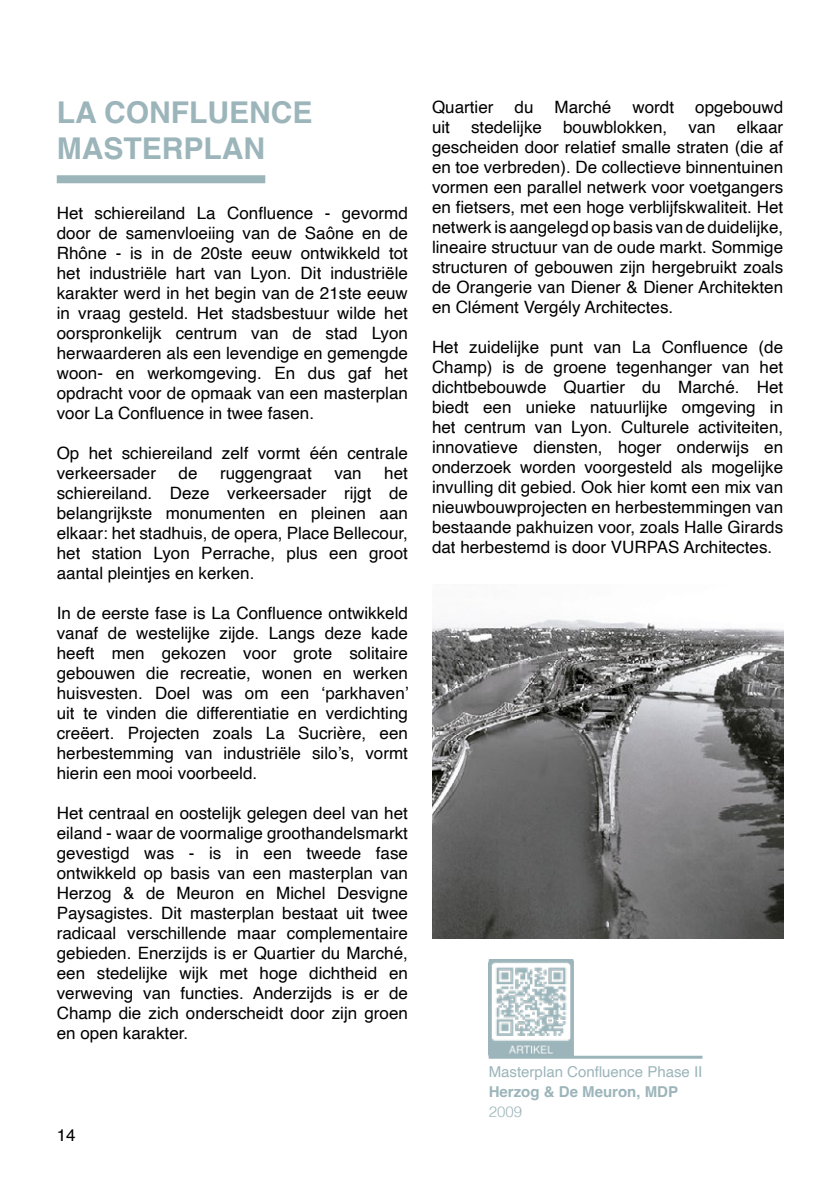
<style>
.page{position:relative;width:840px;height:1191px;background:#fff}
.page>*{position:absolute;margin:0;border:0;box-sizing:border-box;transform-origin:0 0}
.t1{font:700 30px/36px "Helvetica";color:#9cb5ba}
.t2{font:17px/20px "Helvetica";color:#000;text-align:justify}
.t3{font:15px "Helvetica";color:#9cb5ba}
.t4{font:700 15px "Helvetica";color:#9cb5ba}
.t5{font:300 15px "Helvetica";color:#9cb5ba}
</style>
<div class="page">
<div style="left:57px;top:175px;width:208px;height:8px;background:#9cb5ba"></div>
<img style="left:432px;top:619px;width:350px;height:320px">
<hr style="left:488px;top:1055px;width:214px;height:3px;background:#9cb5ba">
<img style="left:491px;top:962px;width:79px;height:92px">
<div style="left:488px;top:959px;width:85px;height:98px;border:2px solid #9cb5ba"></div>
<h1 class="t1" style="left:57px;top:98px;width:257px">LA CONFLUENCE<br>MASTERPLAN</h1>
<p class="t2" style="left:57px;top:204px;width:352px">Het schiereiland La Confluence - gevormd door de samenvloeiing van de Saône en de Rhône - is in de 20ste eeuw ontwikkeld tot het industriële hart van Lyon. Dit industriële karakter werd in het begin van de 21ste eeuw in vraag gesteld. Het stadsbestuur wilde het oorspronkelijk centrum van de stad Lyon herwaarderen als een levendige en gemengde woon- en werkomgeving. En dus gaf het opdracht voor de opmaak van een masterplan voor La Confluence in twee fasen.</p>
<p class="t2" style="left:57px;top:444px;width:352px">Op het schiereiland zelf vormt één centrale verkeersader</p>
<p class="t2" style="left:57px;top:464px;width:352px;text-indent:327px">het schiereiland. Deze verkeersader rijgt de belangrijkste monumenten en pleinen aan elkaar: het stadhuis, de opera, Place Bellecour, het station Lyon Perrache, plus een groot aantal pleintjes en kerken.</p>
<p class="t2" style="left:57px;top:604px;width:353px">In de eerste fase is La Confluence ontwikkeld vanaf de westelijke zijde. Langs deze kade heeft men gekozen voor grote solitaire gebouwen die recreatie, wonen en werken huisvesten. Doel was om een ‘parkhaven’ uit te vinden die differentiatie en verdichting creëert. Projecten zoals La Sucrière, een herbestemming van industriële silo’s, vormt hierin een mooi voorbeeld.</p>
<p class="t2" style="left:57px;top:804px;width:352px">Het centraal en oostelijk gelegen deel van het eiland - waar de voormalige groothandelsmarkt gevestigd was - is in een tweede fase ontwikkeld op basis van een masterplan van Herzog &amp; de Meuron en Michel Desvigne Paysagistes. Dit masterplan bestaat uit twee radicaal verschillende maar complementaire gebieden. Enerzijds is er Quartier du Marché, een stedelijke wijk met hoge dichtheid en verweving van functies. Anderzijds is er de Champ die zich onderscheidt door zijn groen en open karakter.</p>
<p class="t2" style="left:178px;top:464px;width:20px">de</p>
<p class="t2" style="left:220px;top:464px;width:93px">ruggengraat</p>
<p class="t2" style="left:334px;top:464px;width:29px">van</p>
<p class="t2" style="left:57px;top:1125px;width:20px">14</p>
<p class="t2" style="left:432px;top:98px;width:352px">Quartier du Marché wordt opgebouwd uit stedelijke bouwblokken, van elkaar gescheiden door relatief smalle straten (die af en toe verbreden). De collectieve binnentuinen vormen een parallel netwerk voor voetgangers en fietsers, met een hoge verblijfskwaliteit. Het netwerk is aangelegd op basis van de duidelijke, lineaire structuur van de oude markt. Sommige structuren of gebouwen zijn hergebruikt zoals de Orangerie van Diener &amp; Diener Architekten en Clément Vergély Architectes.</p>
<p class="t2" style="left:432px;top:338px;width:352px">Het zuidelijke punt van La Confluence (de Champ) is de groene tegenhanger van het dichtbebouwde Quartier du Marché. Het biedt een unieke natuurlijke omgeving in het centrum van Lyon. Culturele activiteiten, innovatieve diensten, hoger onderwijs en onderzoek worden voorgesteld als mogelijke invulling dit gebied. Ook hier komt een mix van nieuwbouwprojecten en herbestemmingen van bestaande pakhuizen voor, zoals Halle Girards dat herbestemd is door VURPAS Architectes.</p>
<p class="t3" style="left:488px;top:1060px;width:215px">Masterplan Confluence Phase II</p>
<p class="t4" style="left:488px;top:1082px;width:191px">Herzog &amp; De Meuron, MDP</p>
<p class="t5" style="left:488px;top:1099px;width:35px">2009</p>
</div>
